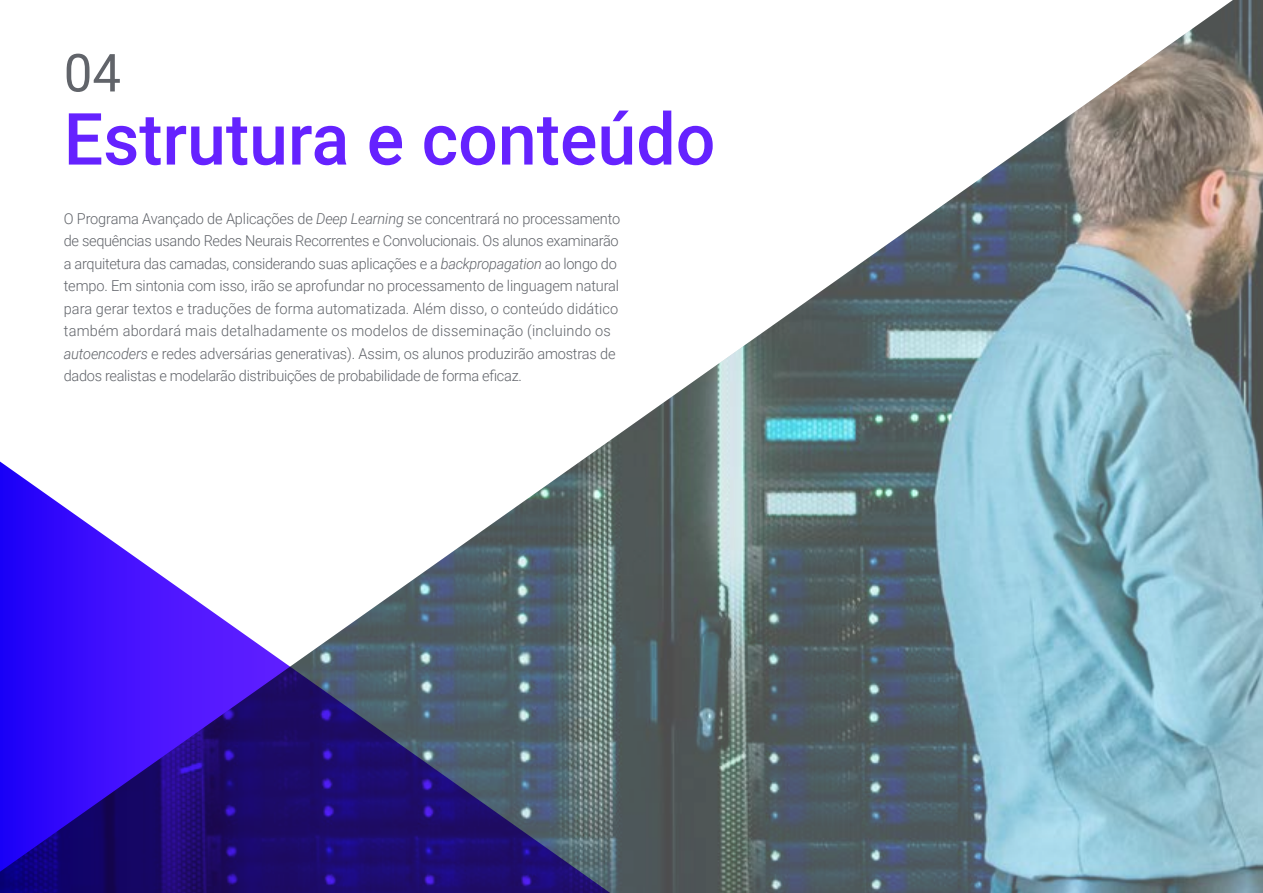
<style>
.page{position:relative;width:1263px;height:893px;background:#fff}
.page>*{position:absolute;margin:0;border:0;box-sizing:border-box;transform-origin:0 0}
.t1{font:500 72px "Roboto";color:#6522ff}
.t2{font:52.5px "Roboto";color:#61646a}
.t3{font:300 15px/22.5px "Roboto";letter-spacing:-.01em;color:#61646a}
.s1{font-style:italic}
</style>
<div class="page">
<img style="left:602px;top:0;width:661px;height:893px">
<svg style="left:0;top:446px;width:640px;height:447px"></svg>
<h2 class="t2" style="left:64px;top:36px;width:59px">04</h2>
<h1 class="t1" style="left:64px;top:89px;width:653px">Estrutura e conteúdo</h1>
<p class="t3" style="left:64px;top:207px;width:558px">O Programa Avançado de Aplicações de <span class="s1">Deep Learning</span> se concentrará no processamento de sequências usando Redes Neurais Recorrentes e Convolucionais. Os alunos examinarão a arquitetura das camadas, considerando suas aplicações e a <span class="s1">backpropagation</span> ao longo do tempo. Em sintonia com isso, irão se aprofundar no processamento de linguagem natural para gerar textos e traduções de forma automatizada. Além disso, o conteúdo didático também abordará mais detalhadamente os modelos de disseminação (incluindo os <span class="s1">autoencoders</span> e redes adversárias generativas). Assim, os alunos produzirão amostras de dados realistas e modelarão distribuições de probabilidade de forma eficaz.</p>
</div>
